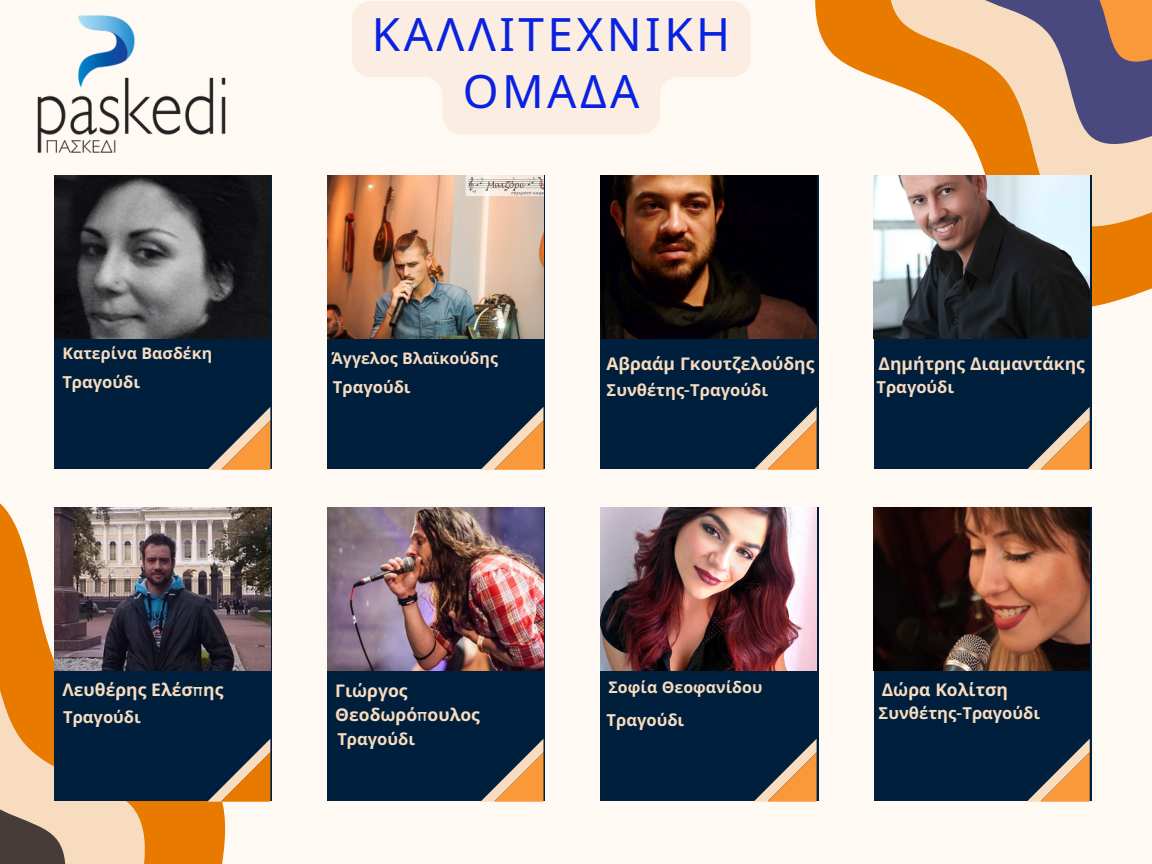
<style>
.page{position:relative;width:1152px;height:864px;background:#fff9f3}
.page>*{position:absolute;margin:0;border:0;box-sizing:border-box;transform-origin:0 0}
.t1{font:46.05px/57.3px "Noto Sans";letter-spacing:.075em;color:#0922e1;text-align:center}
.t2{font:700 17.55px/23.7px "Noto Sans";color:#f8dcbf}
.t3{font:700 16.5px "Noto Sans";color:#f8dcbf}
.t4{font:700 16.05px "Noto Sans";color:#f8dcbf}
.s1{font-family:"Hero";font-weight:300}
.s2{font-family:"Quicksand"}
</style>
<div class="page">
<svg style="left:0;top:503px;width:226px;height:361px;fill:#e87a00"></svg>
<svg style="left:0;top:563px;width:155px;height:301px;background:#f1b470"></svg>
<svg style="left:0;top:655px;width:73px;height:209px;background:#ce985e"></svg>
<div style="left:54px;top:176px;width:218px;height:293px;background:#001f3d"></div>
<img style="left:54px;top:176px;width:216px;height:163px">
<svg style="left:208px;top:407px;width:62px;height:63px"></svg>
<svg style="left:812px;top:0;width:340px;height:316px"></svg>
<svg style="left:877px;top:0;width:275px;height:246px"></svg>
<svg style="left:952px;top:0;width:200px;height:159px;background:#bb937c"></svg>
<div style="left:328px;top:176px;width:217px;height:293px;background:#001f3d"></div>
<img style="left:328px;top:176px;width:216px;height:163px">
<svg style="left:481px;top:407px;width:62px;height:63px"></svg>
<div style="left:601px;top:176px;width:217px;height:293px;background:#001f3d"></div>
<img style="left:601px;top:176px;width:216px;height:163px">
<svg style="left:754px;top:407px;width:63px;height:63px"></svg>
<div style="left:874px;top:176px;width:217px;height:293px;background:#001f3d"></div>
<img style="left:874px;top:176px;width:216px;height:163px">
<svg style="left:1027px;top:407px;width:63px;height:63px"></svg>
<div style="left:54px;top:507px;width:218px;height:294px;background:#001f3d"></div>
<img style="left:54px;top:507px;width:216px;height:163px">
<svg style="left:207px;top:739px;width:63px;height:63px"></svg>
<div style="left:328px;top:507px;width:217px;height:294px;background:#001f3d"></div>
<img style="left:328px;top:507px;width:216px;height:163px">
<svg style="left:481px;top:739px;width:62px;height:63px"></svg>
<div style="left:601px;top:507px;width:217px;height:294px;background:#001f3d"></div>
<img style="left:601px;top:507px;width:216px;height:163px">
<svg style="left:754px;top:739px;width:63px;height:63px"></svg>
<div style="left:874px;top:507px;width:217px;height:294px;background:#001f3d"></div>
<img style="left:874px;top:507px;width:216px;height:163px">
<svg style="left:1027px;top:739px;width:63px;height:63px"></svg>
<img style="left:37px;top:15px;width:189px;height:138px">
<svg style="left:352px;top:1px;width:399px;height:133px;fill:#fbede1"></svg>
<p class="t4" style="left:62px;top:341px;width:151px">Κατερίνα Βασδέκη</p>
<p class="t3" style="left:62px;top:370px;width:79px">Τραγούδι</p>
<h1 class="t1" style="left:372px;top:4px;width:360px">ΚΑΛΛΙΤΕΧΝΙΚΗ<br>ΟΜΑΔΑ</h1>
<p class="t4" style="left:332px;top:347px;width:168px">Άγγελος Βλαϊκούδης</p>
<p class="t3" style="left:333px;top:375px;width:79px">Τραγούδι</p>
<p class="t2" style="left:607px;top:351px;width:209px">Αβραάμ Γκουτζελούδης</p>
<p class="t3" style="left:607px;top:379px;width:163px">Συνθέτης<span class="s1">-</span>Τραγούδι</p>
<p class="t2" style="left:879px;top:351px;width:208px">Δημήτρης Διαμαντάκης</p>
<p class="t3" style="left:877px;top:375px;width:79px">Τραγούδι</p>
<p class="t2" style="left:63px;top:677px;width:162px">Λευθέρης Ελέσ<span class="s2">π</span>ης</p>
<p class="t3" style="left:63px;top:705px;width:79px">Τραγούδι</p>
<p class="t2" style="left:335px;top:679px;width:146px">Γιώργος<br>Θεοδωρό<span class="s2">π</span>ουλος</p>
<p class="t3" style="left:337px;top:727px;width:79px">Τραγούδι</p>
<p class="t4" style="left:608px;top:676px;width:155px">Σοφία Θεοφανίδου</p>
<p class="t3" style="left:607px;top:708px;width:79px">Τραγούδι</p>
<p class="t2" style="left:882px;top:677px;width:128px">Δώρα Κολίτση</p>
<p class="t3" style="left:879px;top:701px;width:163px">Συνθέτης<span class="s1">-</span>Τραγούδι</p>
</div>
